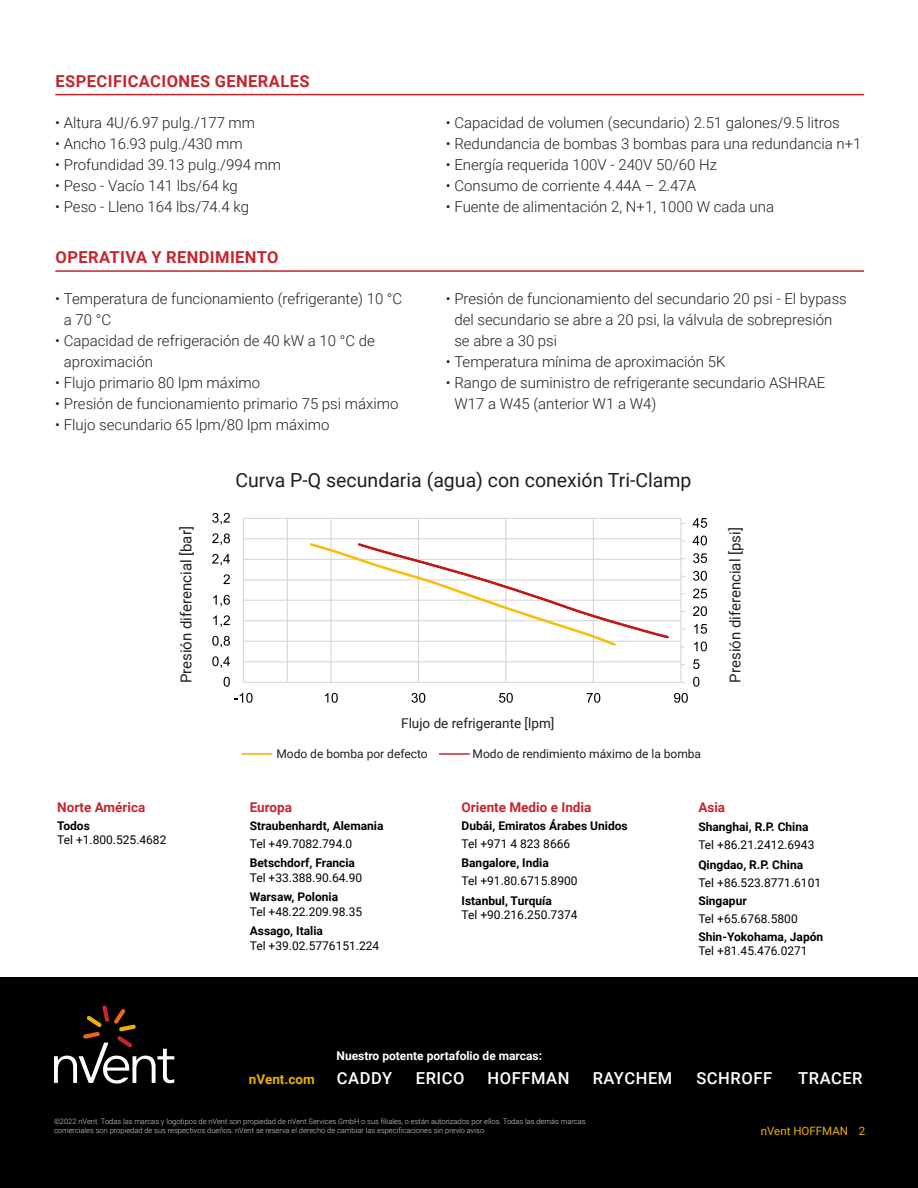
<style>
.page{position:relative;width:918px;height:1188px;background:#fff}
.page>*{position:absolute;margin:0;border:0;box-sizing:border-box;transform-origin:0 0}
.t1{font:19.5px "Roboto";color:#231e21}
.t2{font:700 16.5px "Roboto";letter-spacing:.025em;color:#c5262e}
.t3{font:500 16.5px "Roboto";letter-spacing:.035em;color:#fff}
.t4{font:300 15px/21px "Roboto";color:#231e21}
.t5{font:15px "Roboto";color:#231e21}
.t6{font:700 13.5px "Roboto";color:#c5262e}
.t7{font:13.5px "Roboto";color:#231e21}
.t8{font:700 13.5px "Roboto";color:#ecb004}
.t9{font:12px "Roboto";color:#000}
.t10{font:700 12px "Roboto";color:#000}
.t11{font:12px "Roboto";color:#231e21}
.t12{font:700 12px "Roboto";color:#fff}
.t13{font:11.55px "Roboto";color:#ecb004}
.t14{font:300 7.5px/9px "Roboto";color:#d6d7d6}
</style>
<div class="page">
<div style="left:0;top:978px;width:918px;height:210px;background:#000"></div>
<svg style="left:54px;top:1005px;width:120px;height:79px"></svg>
<hr style="left:55px;top:94px;width:809px;height:1px;background:#c5262e">
<hr style="left:55px;top:270px;width:809px;height:2px;background:#c5262e">
<hr style="left:242px;top:753px;width:30px;height:2px;background:#ecb004">
<hr style="left:439px;top:753px;width:31px;height:2px;background:#c5262e">
<svg style="left:243px;top:518px;width:442px;height:165px"></svg>
<svg style="left:310px;top:543px;width:359px;height:103px"></svg>
<svg style="left:693px;top:677px;width:6px;height:10px"></svg>
<svg style="left:693px;top:659px;width:7px;height:10px"></svg>
<svg style="left:694px;top:642px;width:13px;height:9px"></svg>
<svg style="left:694px;top:624px;width:13px;height:10px"></svg>
<svg style="left:693px;top:606px;width:14px;height:10px"></svg>
<svg style="left:693px;top:589px;width:14px;height:9px"></svg>
<svg style="left:693px;top:571px;width:14px;height:10px"></svg>
<svg style="left:693px;top:553px;width:14px;height:10px"></svg>
<svg style="left:693px;top:536px;width:14px;height:9px"></svg>
<svg style="left:693px;top:518px;width:14px;height:10px"></svg>
<svg style="left:224px;top:677px;width:6px;height:10px"></svg>
<svg style="left:212px;top:656px;width:18px;height:12px"></svg>
<svg style="left:212px;top:636px;width:18px;height:11px"></svg>
<svg style="left:213px;top:615px;width:17px;height:12px"></svg>
<svg style="left:213px;top:595px;width:17px;height:11px"></svg>
<svg style="left:223px;top:574px;width:7px;height:10px"></svg>
<svg style="left:212px;top:554px;width:18px;height:11px"></svg>
<svg style="left:212px;top:533px;width:18px;height:12px"></svg>
<svg style="left:212px;top:513px;width:18px;height:12px"></svg>
<svg style="left:234px;top:693px;width:19px;height:10px"></svg>
<svg style="left:325px;top:693px;width:13px;height:10px"></svg>
<svg style="left:411px;top:693px;width:14px;height:10px"></svg>
<svg style="left:499px;top:693px;width:14px;height:10px"></svg>
<svg style="left:587px;top:693px;width:13px;height:10px"></svg>
<svg style="left:674px;top:693px;width:14px;height:10px"></svg>
<p class="t2" style="left:56px;top:69px;width:255px">ESPECIFICACIONES GENERALES</p>
<p class="t4" style="left:55px;top:111px;width:201px">• Altura 4U/6.97 pulg./177 mm</p>
<p class="t4" style="left:55px;top:132px;width:189px">• Ancho 16.93 pulg./430 mm</p>
<p class="t4" style="left:55px;top:153px;width:227px">• Profundidad 39.13 pulg./994 mm</p>
<p class="t4" style="left:55px;top:174px;width:184px">• Peso - Vacío 141 lbs/64 kg</p>
<p class="t4" style="left:55px;top:195px;width:195px">• Peso - Lleno 164 lbs/74.4 kg</p>
<p class="t2" style="left:56px;top:246px;width:225px">OPERATIVA Y RENDIMIENTO</p>
<p class="t4" style="left:64px;top:288px;width:340px;text-indent:-9px">• Temperatura de funcionamiento (refrigerante) 10 °C a 70 °C</p>
<p class="t4" style="left:64px;top:330px;width:313px;text-indent:-9px">• Capacidad de refrigeración de 40 kW a 10 °C de aproximación</p>
<p class="t4" style="left:55px;top:372px;width:207px">• Flujo primario 80 lpm máximo</p>
<p class="t4" style="left:55px;top:393px;width:345px">• Presión de funcionamiento primario 75 psi máximo</p>
<p class="t4" style="left:55px;top:414px;width:276px">• Flujo secundario 65 lpm/80 lpm máximo</p>
<p class="t4" style="left:446px;top:111px;width:395px">• Capacidad de volumen (secundario) 2.51 galones/9.5 litros</p>
<p class="t4" style="left:446px;top:132px;width:417px">• Redundancia de bombas 3 bombas para una redundancia n+1</p>
<p class="t4" style="left:446px;top:153px;width:273px">• Energía requerida 100V - 240V 50/60 Hz</p>
<p class="t4" style="left:446px;top:174px;width:252px">• Consumo de corriente 4.44A – 2.47A</p>
<p class="t4" style="left:446px;top:195px;width:330px">• Fuente de alimentación 2, N+1, 1000 W cada una</p>
<p class="t4" style="left:454px;top:288px;width:394px;text-indent:-9px">• Presión de funcionamiento del secundario 20 psi - El bypass del secundario se abre a 20 psi, la válvula de sobrepresión se abre a 30 psi</p>
<p class="t4" style="left:446px;top:351px;width:281px">• Temperatura mínima de aproximación 5K</p>
<p class="t4" style="left:454px;top:372px;width:373px;text-indent:-9px">• Rango de suministro de refrigerante secundario ASHRAE<br>W17 a W45 (anterior W1 a W4)</p>
<h1 class="t1" style="left:235px;top:466px;width:458px">Curva P-Q secundaria (agua) con conexión Tri-Clamp</h1>
<p class="t5" style="left:176px;top:683px;width:159px;rotate:-90deg">Presión diferencial [bar]</p>
<p class="t5" style="left:725px;top:683px;width:157px;rotate:-90deg">Presión diferencial [psi]</p>
<p class="t7" style="left:401px;top:714px;width:155px">Flujo de refrigerante [lpm]</p>
<p class="t11" style="left:276px;top:746px;width:153px">Modo de bomba por defecto</p>
<p class="t11" style="left:473px;top:746px;width:230px">Modo de rendimiento máximo de la bomba</p>
<p class="t6" style="left:57px;top:798px;width:90px">Norte América</p>
<p class="t10" style="left:57px;top:817px;width:34px">Todos</p>
<p class="t9" style="left:57px;top:832px;width:111px">Tel +1.800.525.4682</p>
<p class="t6" style="left:250px;top:798px;width:44px">Europa</p>
<p class="t10" style="left:250px;top:817px;width:135px">Straubenhardt, Alemania</p>
<p class="t9" style="left:250px;top:835px;width:104px">Tel +49.7082.794.0</p>
<p class="t10" style="left:250px;top:855px;width:107px">Betschdorf, Francia</p>
<p class="t9" style="left:250px;top:869px;width:114px">Tel +33.388.90.64.90</p>
<p class="t10" style="left:250px;top:889px;width:90px">Warsaw, Polonia</p>
<p class="t9" style="left:250px;top:903px;width:114px">Tel +48.22.209.98.35</p>
<p class="t10" style="left:250px;top:922px;width:75px">Assago, Italia</p>
<p class="t9" style="left:250px;top:937px;width:131px">Tel +39.02.5776151.224</p>
<p class="t6" style="left:462px;top:798px;width:131px">Oriente Medio e India</p>
<p class="t10" style="left:462px;top:817px;width:168px">Dubái, Emiratos Árabes Unidos</p>
<p class="t9" style="left:462px;top:835px;width:110px">Tel +971 4 823 8666</p>
<p class="t10" style="left:462px;top:855px;width:89px">Bangalore, India</p>
<p class="t9" style="left:462px;top:873px;width:118px">Tel +91.80.6715.8900</p>
<p class="t10" style="left:462px;top:892px;width:92px">Istanbul, Turquía</p>
<p class="t9" style="left:462px;top:907px;width:118px">Tel +90.216.250.7374</p>
<p class="t6" style="left:698px;top:798px;width:28px">Asia</p>
<p class="t10" style="left:698px;top:819px;width:112px">Shanghai, R.P. China</p>
<p class="t9" style="left:698px;top:837px;width:118px">Tel +86.21.2412.6943</p>
<p class="t10" style="left:698px;top:856px;width:106px">Qingdao, R.P. China</p>
<p class="t9" style="left:698px;top:874px;width:124px">Tel +86.523.8771.6101</p>
<p class="t10" style="left:698px;top:892px;width:50px">Singapur</p>
<p class="t9" style="left:698px;top:910px;width:101px">Tel +65.6768.5800</p>
<p class="t10" style="left:698px;top:928px;width:126px">Shin-Yokohama, Japón</p>
<p class="t9" style="left:698px;top:943px;width:111px">Tel +81.45.476.0271</p>
<p class="t12" style="left:337px;top:1047px;width:207px">Nuestro potente portafolio de marcas:</p>
<p class="t8" style="left:249px;top:1069px;width:67px">nVent.com</p>
<p class="t3" style="left:337px;top:1066px;width:57px">CADDY</p>
<p class="t3" style="left:416px;top:1066px;width:50px">ERICO</p>
<p class="t3" style="left:487px;top:1066px;width:83px">HOFFMAN</p>
<p class="t3" style="left:593px;top:1066px;width:81px">RAYCHEM</p>
<p class="t3" style="left:696px;top:1066px;width:77px">SCHROFF</p>
<p class="t3" style="left:798px;top:1066px;width:66px">TRACER</p>
<p class="t14" style="left:54px;top:1116px;width:533px">©2022 nVent. Todas las marcas y logotipos de nVent son propiedad de nVent Services GmbH o sus filiales, o están autorizados por ellos. Todas las demás marcas comerciales son propiedad de sus respectivos dueños. nVent se reserva el derecho de cambiar las especificaciones sin previo aviso.</p>
<p class="t13" style="left:761px;top:1123px;width:106px">nVent HOFFMAN 2</p>
</div>
